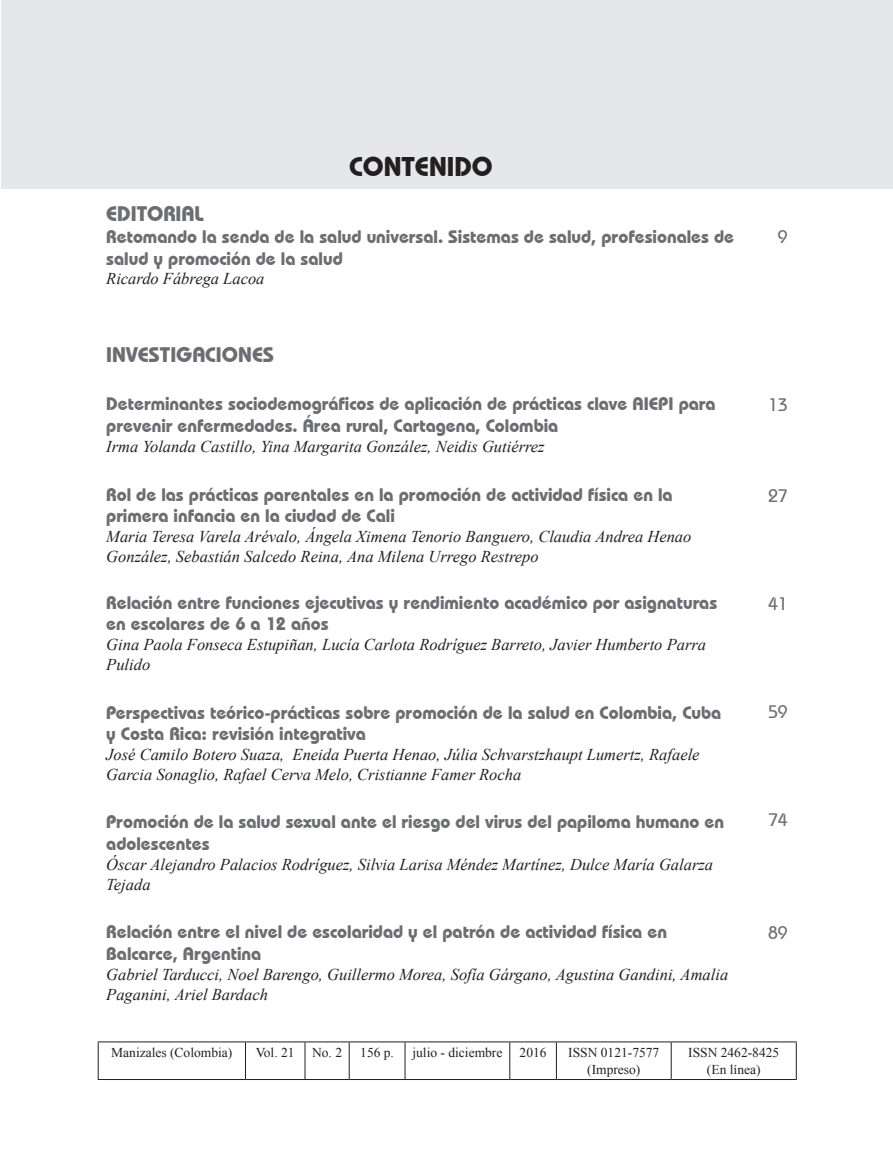
<style>
.page{position:relative;width:893px;height:1149px;background:#fff}
.page>*{position:absolute;margin:0;border:0;box-sizing:border-box;transform-origin:0 0}
.t1{font:700 27px "Bauhaus IT Cby BT";color:#231f20}
.t2{font:700 21px "Bauhaus IT Cby BT";color:#6c6d70}
.t3{font:700 18px/21.6px "Bauhaus IT Cby BT";color:#6c6d70}
.t4{font:500 18px "Bauhaus IT Cby BT";color:#6c6d70}
.t5{font:italic 16.5px/19.8px "Times New Roman";color:#231f20}
.t6{font:13.5px/16.2px "Times New Roman";color:#231f20;text-align:center}
</style>
<div class="page">
<div style="left:1px;top:0;width:892px;height:188px;background:#e6e7e9"></div>
<hr style="left:98px;top:1041px;width:147px;height:1px;background:#231f20">
<hr style="left:98px;top:1041px;width:1px;height:37px;background:#231f20">
<hr style="left:245px;top:1041px;width:60px;height:1px;background:#231f20">
<hr style="left:245px;top:1041px;width:1px;height:37px;background:#231f20">
<hr style="left:305px;top:1041px;width:44px;height:1px;background:#231f20">
<hr style="left:305px;top:1041px;width:1px;height:37px;background:#231f20">
<hr style="left:349px;top:1041px;width:56px;height:1px;background:#231f20">
<hr style="left:349px;top:1041px;width:1px;height:37px;background:#231f20">
<hr style="left:405px;top:1041px;width:105px;height:1px;background:#231f20">
<hr style="left:405px;top:1041px;width:1px;height:37px;background:#231f20">
<hr style="left:510px;top:1041px;width:46px;height:1px;background:#231f20">
<hr style="left:509px;top:1041px;width:1px;height:37px;background:#231f20">
<hr style="left:556px;top:1041px;width:115px;height:1px;background:#231f20">
<hr style="left:556px;top:1041px;width:1px;height:37px;background:#231f20">
<hr style="left:671px;top:1041px;width:126px;height:1px;background:#231f20">
<hr style="left:671px;top:1041px;width:1px;height:37px;background:#231f20">
<hr style="left:796px;top:1041px;width:1px;height:37px;background:#231f20">
<hr style="left:98px;top:1078px;width:147px;height:1px;background:#231f20">
<hr style="left:245px;top:1078px;width:60px;height:1px;background:#231f20">
<hr style="left:305px;top:1078px;width:44px;height:1px;background:#231f20">
<hr style="left:349px;top:1078px;width:56px;height:1px;background:#231f20">
<hr style="left:405px;top:1078px;width:105px;height:1px;background:#231f20">
<hr style="left:510px;top:1078px;width:46px;height:1px;background:#231f20">
<hr style="left:556px;top:1078px;width:115px;height:1px;background:#231f20">
<hr style="left:671px;top:1078px;width:126px;height:1px;background:#231f20">
<h1 class="t1" style="left:349px;top:150px;width:145px">CONTENIDO</h1>
<p class="t2" style="left:106px;top:201px;width:99px">EDITORIAL</p>
<p class="t3" style="left:106px;top:225px;width:629px">Retomando la senda de la salud universal. Sistemas de salud, profesionales de salud y promoción de la salud</p>
<p class="t5" style="left:106px;top:268px;width:160px">Ricardo Fábrega Lacoa</p>
<p class="t2" style="left:106px;top:341px;width:169px">INVESTIGACIONES</p>
<p class="t3" style="left:106px;top:393px;width:611px">Determinantes sociodemográficos de aplicación de prácticas clave AIEPI para prevenir enfermedades. Área rural, Cartagena, Colombia</p>
<p class="t5" style="left:106px;top:436px;width:440px">Irma Yolanda Castillo, Yina Margarita González, Neidis Gutiérrez</p>
<p class="t3" style="left:106px;top:483px;width:568px">Rol de las prácticas parentales en la promoción de actividad física en la primera infancia en la ciudad de Cali</p>
<p class="t5" style="left:106px;top:526px;width:587px">Maria Teresa Varela Arévalo, Ángela Ximena Tenorio Banguero, Claudia Andrea Henao<br>González, Sebastián Salcedo Reina, Ana Milena Urrego Restrepo</p>
<p class="t3" style="left:106px;top:591px;width:612px">Relación entre funciones ejecutivas y rendimiento académico por asignaturas en escolares de 6 a 12 años</p>
<p class="t5" style="left:106px;top:634px;width:601px">Gina Paola Fonseca Estupiñan, Lucía Carlota Rodríguez Barreto, Javier Humberto Parra<br>Pulido</p>
<p class="t3" style="left:106px;top:701px;width:617px">Perspectivas teórico-prácticas sobre promoción de la salud en Colombia, Cuba y Costa Rica: revisión integrativa</p>
<p class="t5" style="left:106px;top:744px;width:595px">José Camilo Botero Suaza, Eneida Puerta Henao, Júlia Schvarstzhaupt Lumertz, Rafaele<br>Garcia Sonaglio, Rafael Cerva Melo, Cristianne Famer Rocha</p>
<p class="t3" style="left:106px;top:810px;width:619px">Promoción de la salud sexual ante el riesgo del virus del papiloma humano en adolescentes</p>
<p class="t5" style="left:106px;top:853px;width:608px">Óscar Alejandro Palacios Rodríguez, Silvia Larisa Méndez Martínez, Dulce María Galarza<br>Tejada</p>
<p class="t3" style="left:106px;top:920px;width:562px">Relación entre el nivel de escolaridad y el patrón de actividad física en<br>Balcarce, Argentina</p>
<p class="t5" style="left:106px;top:963px;width:623px">Gabriel Tarducci, Noel Barengo, Guillermo Morea, Sofía Gárgano, Agustina Gandini, Amalia<br>Paganini, Ariel Bardach</p>
<p class="t4" style="left:778px;top:225px;width:11px">9</p>
<p class="t4" style="left:768px;top:393px;width:21px">13</p>
<p class="t4" style="left:768px;top:484px;width:21px">27</p>
<p class="t4" style="left:768px;top:592px;width:21px">41</p>
<p class="t4" style="left:768px;top:700px;width:21px">59</p>
<p class="t4" style="left:768px;top:808px;width:21px">74</p>
<p class="t4" style="left:768px;top:920px;width:21px">89</p>
<p class="t6" style="left:111px;top:1044px;width:123px">Manizales (Colombia)</p>
<p class="t6" style="left:256px;top:1044px;width:40px">Vol. 21</p>
<p class="t6" style="left:312px;top:1044px;width:31px">No. 2</p>
<p class="t6" style="left:360px;top:1044px;width:35px">156 p.</p>
<p class="t6" style="left:412px;top:1044px;width:91px">julio - diciembre</p>
<p class="t6" style="left:520px;top:1044px;width:28px">2016</p>
<p class="t6" style="left:568px;top:1044px;width:93px">ISSN 0121-7577 (Impreso)</p>
<p class="t6" style="left:688px;top:1044px;width:93px">ISSN 2462-8425 (En línea)</p>
</div>
